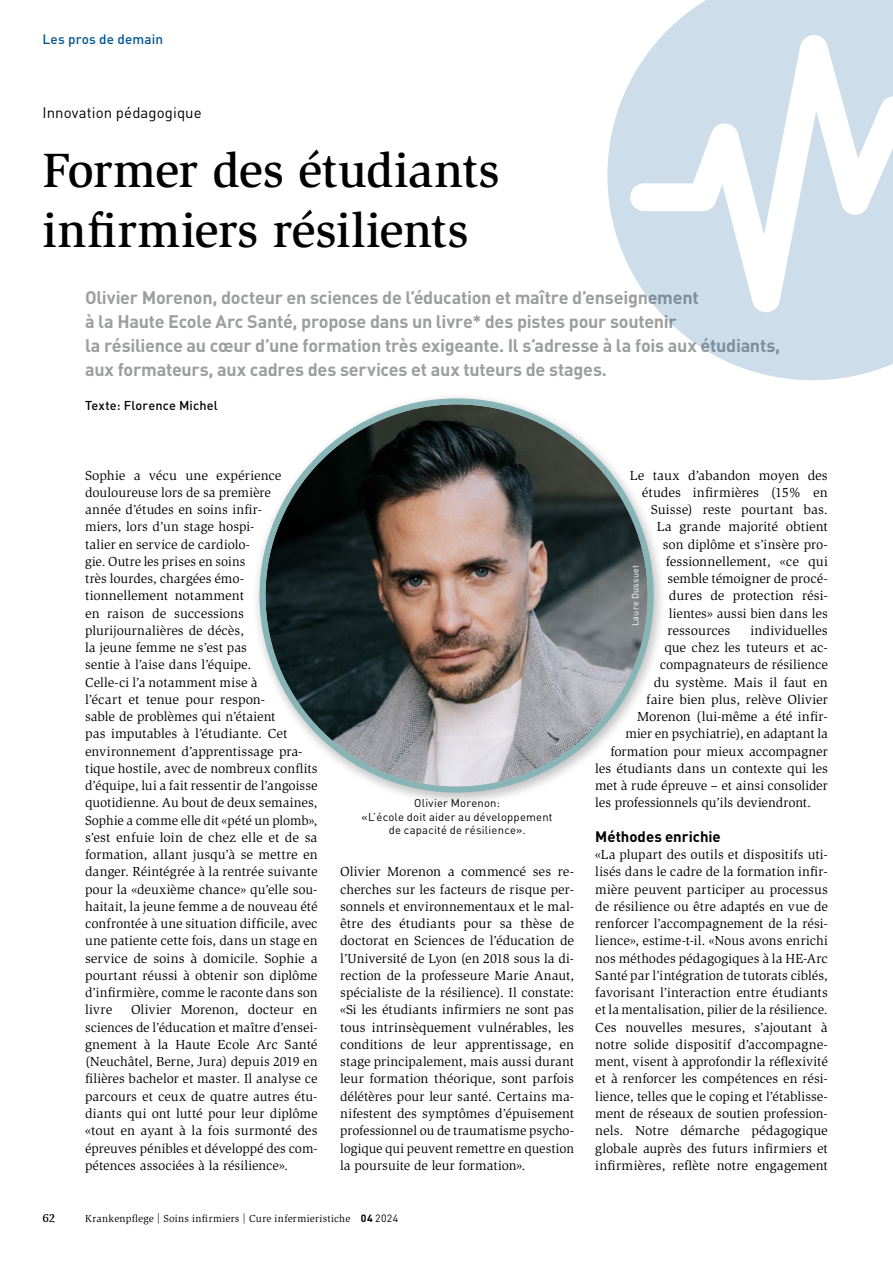
<style>
.page{position:relative;width:893px;height:1263px;background:#fff}
.page>*{position:absolute;margin:0;border:0;box-sizing:border-box;transform-origin:0 0}
.t1{font:500 49.5px/60px "Slimbach Std";letter-spacing:-.005em;color:#000}
.t2{font:700 18px/24px "DIN Pro";letter-spacing:-.015em;color:#9d9e9e}
.t3{font:15px "DIN Pro";letter-spacing:.005em;color:#000}
.t4{font:700 15px "DIN Pro";color:#000}
.t5{font:13.5px/17.2px "Slimbach Std";color:#000;text-align:justify}
.t6{font:500 13.5px "DIN Pro";letter-spacing:.01em;color:#015492}
.t7{font:500 12.75px "DIN Pro";letter-spacing:.015em;color:#000}
.t8{font:700 12px "Esta Pro";color:#000}
.t9{font:11.25px/13.5px "DIN Pro";letter-spacing:.02em;color:#000;text-align:center}
.t10{font:10.5px "Slimbach Std";letter-spacing:.025em;color:#000}
.t11{font:9px "DIN Pro";letter-spacing:.03em;color:#fff}
.s1{font-family:"DIN Pro";font-weight:700}
.s2{font-family:"DIN Pro"}
</style>
<div class="page">
<svg style="left:607px;top:0;width:286px;height:380px;fill:#cddde9"></svg>
<svg style="left:630px;top:35px;width:263px;height:277px;fill:#cddde9"></svg>
<div style="left:251px;top:392px;width:416px;height:415px;background:#000;opacity:.25"></div>
<img style="left:265px;top:404px;width:383px;height:382px;border-radius:191px">
<p class="t6" style="left:43px;top:30px;width:122px">Les pros de demain</p>
<p class="t3" style="left:43px;top:103px;width:161px">Innovation pédagogique</p>
<h1 class="t1" style="left:43px;top:140px;width:459px">Former des étudiants infirmiers résilients</h1>
<p class="t2" style="left:85px;top:284px;width:697px">Olivier Morenon, docteur en sciences de l’éducation et maître d’enseignement<br>à la Haute Ecole Arc Santé, propose dans un livre* des pistes pour soutenir<br>la résilience au cœur d’une formation très exigeante. Il s’adresse à la fois aux étudiants, aux formateurs, aux cadres des services et aux tuteurs de stages.</p>
<p class="t7" style="left:85px;top:397px;width:134px">Texte: Florence Michel</p>
<p class="t5" style="left:85px;top:467px;width:234px;text-align:left">Sophie a vécu une expérience douloureuse lors de sa première<br>année d’études en soins infir-<br>miers, lors d’un stage hospi-<br>talier en service de cardiolo-<br>gie. Outre les prises en soins<br>très lourdes, chargées émo&shy;tionnellement notamment<br>en raison de successions plurijournalières de décès,<br>la jeune femme ne s’est pas<br>sentie à l’aise dans l’équipe.<br>Celle-ci l’a notamment mise à<br>l’écart et tenue pour respon-<br>sable de problèmes qui n’étaient<br>pas imputables à l’étudiante. Cet environnement d’apprentissage pra&shy;tique hostile, avec de nombreux conflits d’équipe, lui a fait ressentir de l’angoisse quotidienne. Au bout de deux semaines, Sophie a comme elle dit «pété un plomb», s’est enfuie loin de chez elle et de sa formation, allant jusqu’à se mettre en danger. Réintégrée à la rentrée suivante pour la «deuxième chance» qu’elle sou&shy;haitait, la jeune femme a de nouveau été confrontée à une situation difficile, avec une patiente cette fois, dans un stage en service de soins à domicile. Sophie a pourtant réussi à obtenir son diplôme d’infirmière, comme le raconte dans son livre</p>
<p class="t5" style="left:85px;top:1001px;width:234px;text-indent:46px">Olivier Morenon, docteur en sciences de l’éducation et maître d’ensei&shy;gnement à la Haute Ecole Arc Santé (Neuchâtel, Berne, Jura) depuis 2019 en filières bachelor et master. Il analyse ce parcours et ceux de quatre autres étu&shy;diants qui ont lutté pour leur diplôme «tout en ayant à la fois surmonté des épreuves pénibles et développé des com&shy;pétences associées à la résilience».</p>
<p class="t9" style="left:362px;top:796px;width:193px">Olivier Morenon:<br>«L’école doit aider au développement de capacité de résilience».</p>
<p class="t5" style="left:340px;top:863px;width:235px">Olivier Morenon a commencé ses re&shy;cherches sur les facteurs de risque per&shy;sonnels et environnementaux et le mal&shy;être des étudiants pour sa thèse de doctorat en Sciences de l’éducation de l’Université de Lyon (en 2018 sous la di&shy;rection de la professeure Marie Anaut, spécialiste de la résilience). Il constate: «Si les étudiants infirmiers ne sont pas tous intrinsèquement vulnérables, les conditions de leur apprentissage, en stage principalement, mais aussi durant leur formation théorique, sont parfois délétères pour leur santé. Certains ma&shy;nifestent des symptômes d’épuisement professionnel ou de traumatisme psycho&shy;logique qui peuvent remettre en question la poursuite de leur formation».</p>
<p class="t8" style="left:43px;top:1209px;width:14px">62</p>
<p class="t10" style="left:85px;top:1212px;width:315px">Krankenpflege | Soins infirmiers | Cure infermieristiche <span class="s1">04</span> <span class="s2">2024</span></p>
<p class="t5" style="left:630px;top:467px;width:200px">Le taux d’abandon moyen des</p>
<p class="t5" style="left:642px;top:484px;width:187px">études infirmières (15% en</p>
<p class="t5" style="left:651px;top:501px;width:178px">Suisse) reste pourtant bas.</p>
<p class="t5" style="left:657px;top:518px;width:173px">La grande majorité obtient</p>
<p class="t5" style="left:663px;top:536px;width:166px">son diplôme et s’insère pro-</p>
<p class="t5" style="left:666px;top:553px;width:164px">fessionnellement, «ce qui</p>
<p class="t5" style="left:667px;top:570px;width:162px">semble témoigner de procé-</p>
<p class="t5" style="left:669px;top:587px;width:161px">dures de protection rési-</p>
<p class="t5" style="left:669px;top:605px;width:160px">lientes» aussi bien dans les</p>
<p class="t5" style="left:667px;top:622px;width:65px">ressources</p>
<p class="t5" style="left:750px;top:622px;width:79px">individuelles</p>
<p class="t5" style="left:664px;top:639px;width:165px">que chez les tuteurs et ac-</p>
<p class="t5" style="left:660px;top:656px;width:170px">compagnateurs de résilience</p>
<p class="t5" style="left:654px;top:674px;width:176px">du système. Mais il faut en</p>
<p class="t5" style="left:646px;top:691px;width:183px">faire bien plus, relève Olivier</p>
<p class="t5" style="left:637px;top:708px;width:192px">Morenon (lui-même a été infir-</p>
<p class="t5" style="left:625px;top:725px;width:204px">mier en psychiatrie), en adaptant la</p>
<p class="t5" style="left:610px;top:743px;width:219px">formation pour mieux accompagner</p>
<p class="t5" style="left:595px;top:760px;width:234px">les étudiants dans un contexte qui les</p>
<p class="t5" style="left:595px;top:777px;width:234px">met à rude épreuve – et ainsi consolider</p>
<p class="t5" style="left:595px;top:794px;width:217px">les professionnels qu’ils deviendront.</p>
<p class="t4" style="left:595px;top:826px;width:127px">Méthodes enrichie</p>
<p class="t5" style="left:595px;top:846px;width:234px">«La plupart des outils et dispositifs uti&shy;lisés dans le cadre de la formation infir&shy;mière peuvent participer au processus de résilience ou être adaptés en vue de renforcer l’accompagnement de la rési&shy;lience», estime-t-il. «Nous avons enrichi nos méthodes pédagogiques à la HE-Arc Santé par l’intégration de tutorats ciblés, favorisant l’interaction entre étudiants et la mentalisation, pilier de la résilience.<br>Ces nouvelles mesures, s’ajoutant à notre solide dispositif d’accompagne&shy;ment, visent à approfondir la réflexivité et à renforcer les compétences en rési&shy;lience, telles que le coping et l’établisse&shy;ment de réseaux de soutien profession&shy;nels. Notre démarche pédagogique globale auprès des futurs infirmiers et infirmières, reflète notre engagement</p>
<p class="t11" style="left:629px;top:626px;width:63px;rotate:-90deg">Laure Dussuet</p>
</div>
